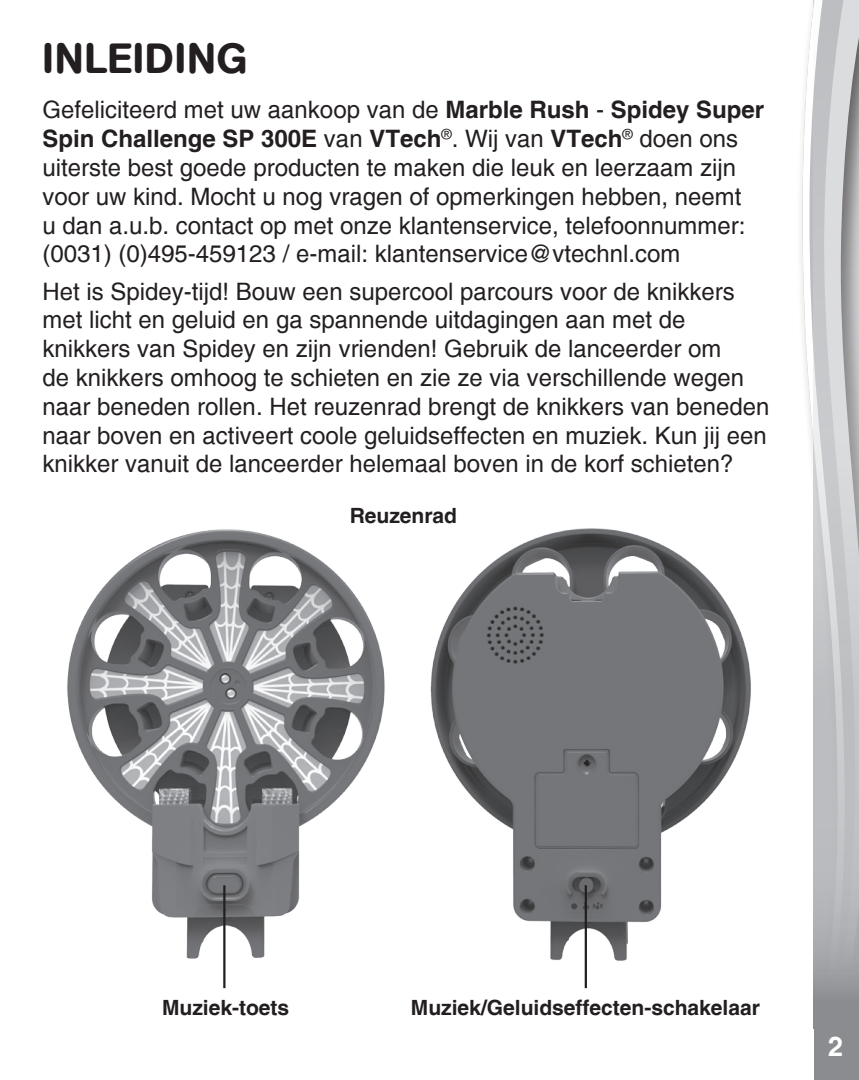
<style>
.page{position:relative;width:859px;height:1080px;background:#fff}
.page>*{position:absolute;margin:0;border:0;box-sizing:border-box;transform-origin:0 0}
.Headline{font:500 42px "AG Book Rounded";letter-spacing:.02em;color:#231f20}
.Number{font:700 27px "Helvetica";color:#fff}
.point{font:24px/28.8px "Helvetica";color:#231f20}
.point-2{font:700 21px "Helvetica";color:#231f20}
.s1{font-weight:700}
</style>
<div class="page">
<svg style="left:802px;top:0;width:12px;height:1029px"></svg>
<svg style="left:814px;top:0;width:45px;height:1080px;background:#c0c0c2"></svg>
<img style="left:446px;top:481px;width:413px;height:547px">
<img style="left:67px;top:529px;width:379px;height:460px">
<hr style="left:585px;top:885px;width:2px;height:103px;background:#231f20">
<hr style="left:223px;top:885px;width:2px;height:103px;background:#231f20">
<p class="Headline" style="left:43px;top:33px;width:206px">INLEIDING</p>
<p class="point" style="left:43px;top:96px;width:723px">Gefeliciteerd met uw aankoop van de <span class="s1">Marble Rush</span> - <span class="s1">Spidey Super Spin Challenge SP 300E</span> van <span class="s1">VTech</span><sup>®</sup>. Wij van <span class="s1">VTech</span><sup>®</sup> doen ons uiterste best goede producten te maken die leuk en leerzaam zijn voor uw kind. Mocht u nog vragen of opmerkingen hebben, neemt<br>u dan a.u.b. contact op met onze klantenservice, telefoonnummer: (0031) (0)495-459123 / e-mail: klantenservice@vtechnl.com</p>
<p class="point" style="left:43px;top:277px;width:729px">Het is Spidey-tijd! Bouw een supercool parcours voor de knikkers met licht en geluid en ga spannende uitdagingen aan met de knikkers van Spidey en zijn vrienden! Gebruik de lanceerder om<br>de knikkers omhoog te schieten en zie ze via verschillende wegen naar beneden rollen. Het reuzenrad brengt de knikkers van beneden naar boven en activeert coole geluidseffecten en muziek. Kun jij een knikker vanuit de lanceerder helemaal boven in de korf schieten?</p>
<p class="point-2" style="left:350px;top:503px;width:109px">Reuzenrad</p>
<p class="point-2" style="left:162px;top:995px;width:129px">Muziek-toets</p>
<p class="point-2" style="left:411px;top:995px;width:350px">Muziek/Geluidseffecten-schakelaar</p>
<p class="Number" style="left:828px;top:1030px;width:17px">2</p>
</div>
